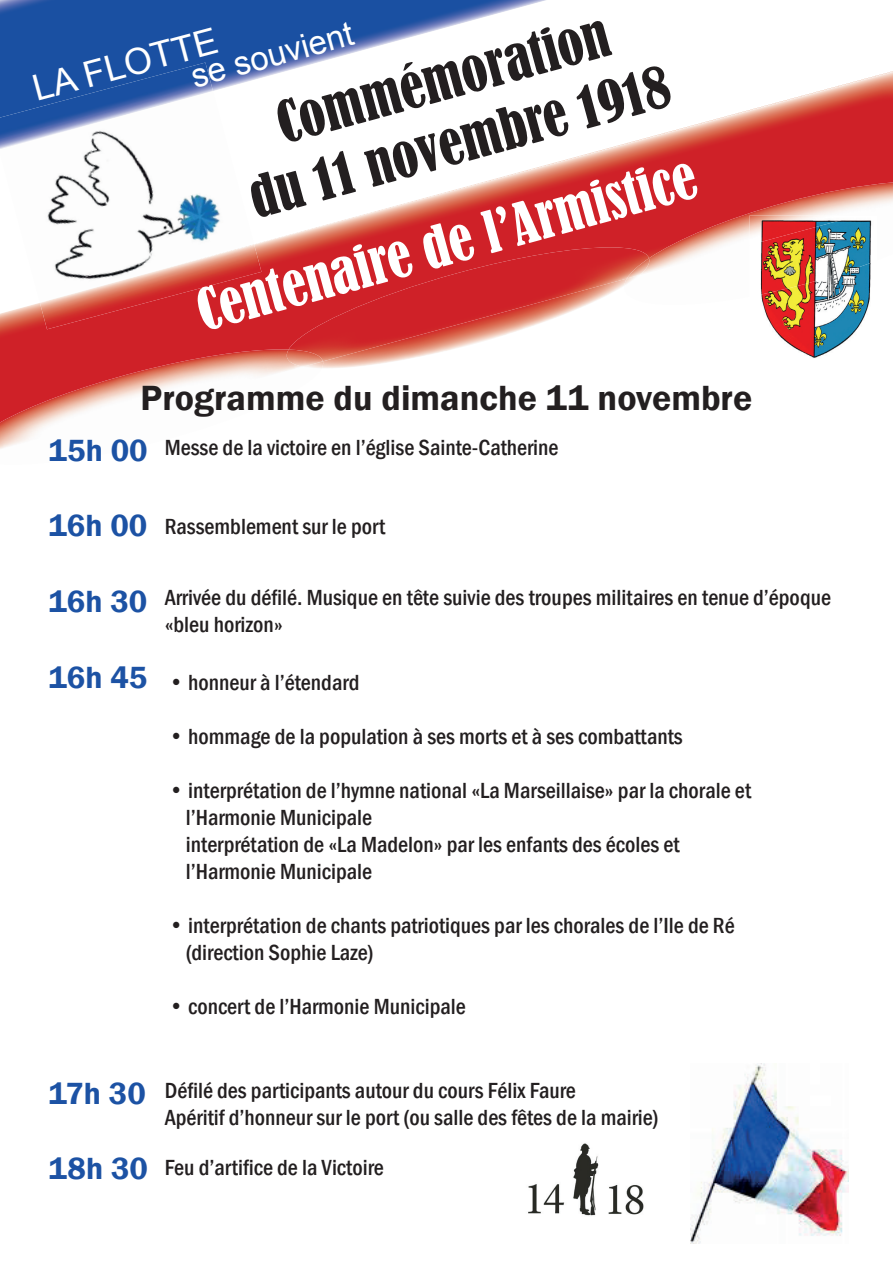
<style>
.page{position:relative;width:893px;height:1263px;background:#fff}
.page>*{position:absolute;margin:0;border:0;box-sizing:border-box;transform-origin:0 0}
.t1{font:condensed 54px/64.9px "Bernard";color:#231f20;text-align:center}
.t2{font:condensed 54px "Bernard";color:#fff}
.t3{font:600 36px "Franklin Gothic";color:#231f20}
.t4{font:36px "Arial";color:#fff}
.t5{font:33px "Arial";color:#fff}
.t6{font:600 31.5px "Franklin Gothic";color:#1c52a4}
.t7{font:500 condensed 22.5px/27px "Franklin Gothic";color:#231f20}
</style>
<div class="page">
<svg style="left:0;top:0;width:546px;height:70px;fill:#1a50a2"></svg>
<img style="left:0;top:70px;width:893px;height:279px">
<img style="left:0;top:63px;width:213px;height:28px">
<img style="left:0;top:91px;width:251px;height:199px">
<img style="left:40px;top:244px;width:221px;height:85px">
<img style="left:323px;top:361px;width:71px;height:7px">
<img style="left:289px;top:247px;width:360px;height:114px">
<img style="left:624px;top:206px;width:269px;height:99px">
<img style="left:640px;top:182px;width:253px;height:93px">
<img style="left:624px;top:275px;width:16px;height:11px">
<img style="left:627px;top:258px;width:23px;height:20px">
<img style="left:0;top:349px;width:303px;height:100px">
<img style="left:311px;top:367px;width:12px;height:1px">
<img style="left:286px;top:350px;width:37px;height:17px">
<img style="left:749px;top:297px;width:128px;height:61px">
<img style="left:749px;top:215px;width:128px;height:82px">
<img style="left:749px;top:215px;width:109px;height:30px">
<img style="left:528px;top:1143px;width:116px;height:73px">
<img style="left:691px;top:1063px;width:157px;height:181px">
<h1 class="t1" style="left:226px;top:105px;width:435px;rotate:-15deg">Commémoration<br>du 11 novembre 1918</h1>
<h3 class="t5" style="left:186px;top:54px;width:168px;rotate:-15deg">se souvient</h3>
<h2 class="t4" style="left:27px;top:65px;width:192px;rotate:-15deg">LA FLOTTE</h2>
<h1 class="t2" style="left:190px;top:280px;width:517px;rotate:-15deg">Centenaire de l’Armistice</h1>
<h2 class="t3" style="left:141px;top:376px;width:613px">Programme du dimanche 11 novembre</h2>
<h3 class="t6" style="left:49px;top:431px;width:101px">15h 00</h3>
<p class="t7" style="left:165px;top:433px;width:395px">Messe de la victoire en l’église Sainte-Catherine</p>
<h3 class="t6" style="left:49px;top:506px;width:100px">16h 00</h3>
<p class="t7" style="left:165px;top:513px;width:222px">Rassemblement sur le port</p>
<h3 class="t6" style="left:49px;top:582px;width:100px">16h 30</h3>
<h3 class="t6" style="left:49px;top:658px;width:100px">16h 45</h3>
<p class="t7" style="left:165px;top:583px;width:668px">Arrivée du défilé. Musique en tête suivie des troupes militaires en tenue d’époque «bleu horizon»</p>
<p class="t7" style="left:169px;top:669px;width:192px">• honneur à l’étendard</p>
<p class="t7" style="left:169px;top:723px;width:515px">• hommage de la population à ses morts et à ses combattants</p>
<p class="t7" style="left:186px;top:777px;width:567px;text-indent:-17px">• interprétation de l’hymne national «La Marseillaise» par la chorale et l’Harmonie Municipale<br>interprétation de «La Madelon» par les enfants des écoles et l’Harmonie Municipale</p>
<p class="t7" style="left:186px;top:912px;width:550px;text-indent:-17px">• interprétation de chants patriotiques par les chorales de l’Ile de Ré (direction Sophie Laze)</p>
<p class="t7" style="left:169px;top:993px;width:298px">• concert de l’Harmonie Municipale</p>
<h3 class="t6" style="left:49px;top:1073px;width:99px">17h 30</h3>
<h3 class="t6" style="left:49px;top:1149px;width:101px">18h 30</h3>
<p class="t7" style="left:165px;top:1077px;width:495px">Défilé des participants autour du cours Félix Faure<br>Apéritif d’honneur sur le port (ou salle des fêtes de la mairie)</p>
<p class="t7" style="left:165px;top:1154px;width:221px">Feu d’artifice de la Victoire</p>
</div>
